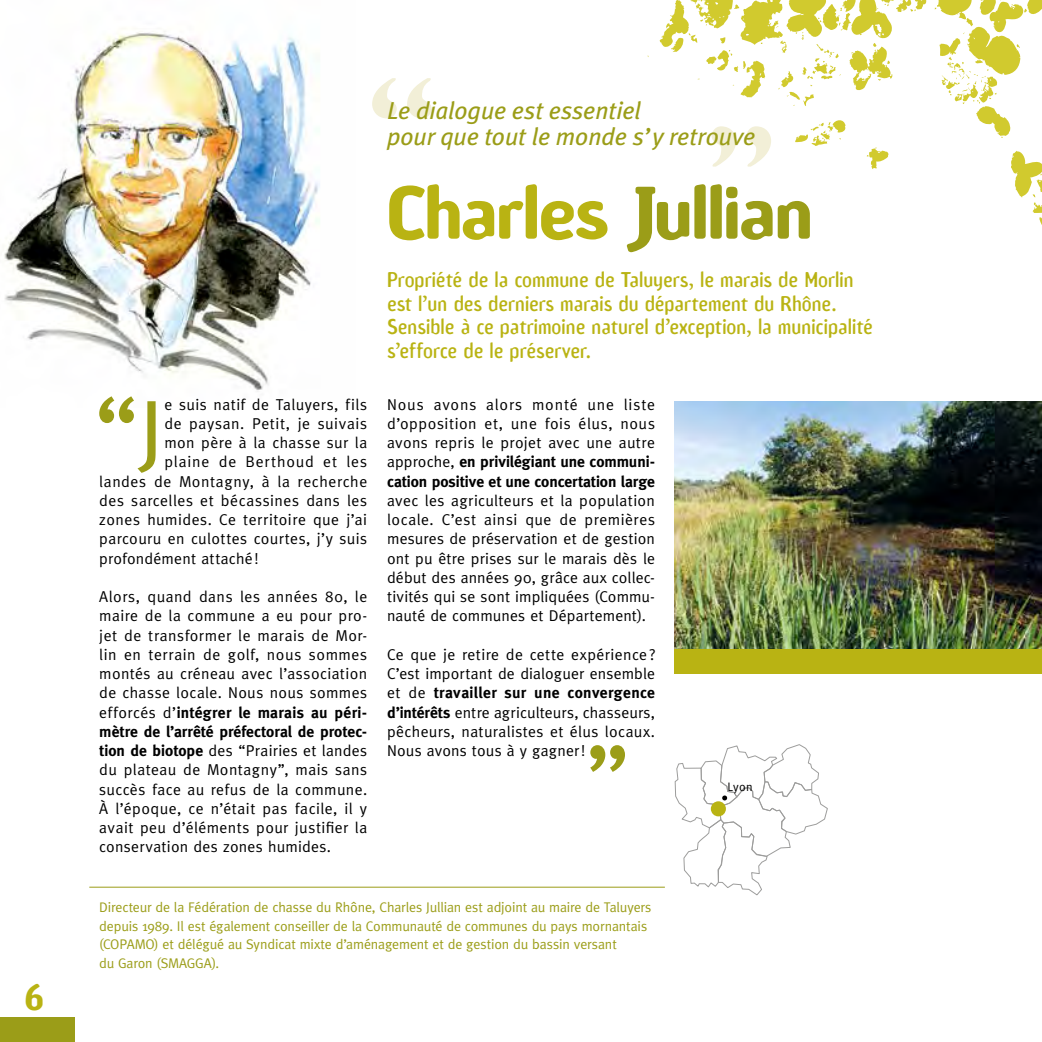
<style>
.page{position:relative;width:1042px;height:1042px;background:#fff}
.page>*{position:absolute;margin:0;border:0;box-sizing:border-box;transform-origin:0 0}
.t1{font:99.92px "Meta";color:#9b9d18}
.t2{font:700 70px "Amoebia";letter-spacing:-.01em;color:#b9b313}
.t3{font:700 35px "Amoebia";color:#b9b313}
.t4{font:italic 24.5px/26.2px "Meta Plus";letter-spacing:-.005em;color:#9b9d18}
.t5{font:20.12px/23.6px "Amoebia Sans";letter-spacing:-.005em;color:#b9b313}
.t6{font:15.75px/19.2px "Meta";letter-spacing:.03em;color:#000;text-align:justify}
.t7{font:15.75px "Meta";letter-spacing:.055em;color:#000}
.t8{font:14px/18.4px "Meta";letter-spacing:-.01em;color:#9b9d18}
.t9{font:12.25px "Meta";color:#000}
.s1{font-size:88.02px}
.s2{font-weight:700}
.s3{color:#9b9d18}
</style>
<div class="page">
<svg style="left:674px;top:744px;width:154px;height:152px"></svg>
<img style="left:4px;top:31px;width:316px;height:361px">
<div style="left:0;top:1017px;width:74px;height:25px;background:#9b9d18"></div>
<svg style="left:647px;top:0;width:395px;height:225px"></svg>
<img style="left:675px;top:401px;width:367px;height:248px">
<div style="left:675px;top:649px;width:367px;height:25px;background:#b9b313"></div>
<svg style="left:372px;top:78px;width:60px;height:40px"></svg>
<svg style="left:711px;top:126px;width:60px;height:41px"></svg>
<hr style="left:89px;top:887px;width:576px;height:1px;background:#9b9d18">
<svg style="left:590px;top:745px;width:35px;height:27px"></svg>
<h3 class="t3" style="left:25px;top:978px;width:20px">6</h3>
<h3 class="t4" style="left:387px;top:97px;width:370px">Le dialogue est essentiel<br>pour que tout le monde s’y retrouve</h3>
<h1 class="t1" style="left:94px;top:375px;width:72px">“<span class="s1">J</span></h1>
<p class="t6" style="left:164px;top:394px;width:204px">e suis natif de Taluyers, fils</p>
<p class="t6" style="left:164px;top:413px;width:204px">de paysan. Petit, je suivais</p>
<p class="t6" style="left:164px;top:433px;width:204px">mon père à la chasse sur la</p>
<p class="t7" style="left:164px;top:453px;width:204px">plaine de Berthoud et les</p>
<p class="t6" style="left:99px;top:471px;width:269px">landes de Montagny, à la recherche</p>
<p class="t6" style="left:99px;top:490px;width:269px">des sarcelles et bécassines dans les</p>
<p class="t6" style="left:99px;top:510px;width:269px">zones humides. Ce territoire que j’ai</p>
<p class="t6" style="left:99px;top:529px;width:269px">parcouru en culottes courtes, j’y suis</p>
<p class="t6" style="left:99px;top:548px;width:161px">profondément attaché !</p>
<p class="t6" style="left:99px;top:587px;width:269px">Alors, quand dans les années 80, le maire de la commune a eu pour pro&shy;jet de transformer le marais de Mor&shy;lin en terrain de golf, nous sommes montés au créneau avec l’association de chasse locale. Nous nous sommes efforcés d’<span class="s2">intégrer le marais au péri&shy;mètre de l’arrêté préfectoral de protec&shy;tion de biotope</span> des “Prairies et landes du plateau de Montagny”, mais sans succès face au refus de la commune.<br>À l’époque, ce n’était pas facile, il y avait peu d’éléments pour justifier la conservation des zones humides.</p>
<h2 class="t2" style="left:387px;top:176px;width:428px">Charles <span class="s3">Jullian</span></h2>
<p class="t5" style="left:387px;top:268px;width:487px">Propriété de la commune de Taluyers, le marais de Morlin est l’un des derniers marais du département du Rhône.<br>Sensible à ce patrimoine naturel d’exception, la municipalité s’efforce de le préserver.</p>
<p class="t6" style="left:387px;top:394px;width:269px">Nous avons alors monté une liste d’opposition et, une fois élus, nous avons repris le projet avec une autre approche, <span class="s2">en privilégiant une communi&shy;cation positive et une concertation large</span></p>
<p class="t6" style="left:387px;top:490px;width:269px">avec les agriculteurs et la population locale. C’est ainsi que de premières mesures de préservation et de gestion ont pu être prises sur le marais dès le début des années 90, grâce aux collec&shy;tivités qui se sont impliquées (Commu&shy;nauté de communes et Département).</p>
<p class="t6" style="left:387px;top:644px;width:269px">Ce que je retire de cette expérience ?<br>C’est important de dialoguer ensemble et de <span class="s2">travailler sur une convergence d’intérêts</span> entre agriculteurs, chasseurs, pêcheurs, naturalistes et élus locaux.<br>Nous avons tous à y gagner !</p>
<p class="t9" style="left:727px;top:779px;width:27px">Lyon</p>
<p class="t8" style="left:99px;top:898px;width:554px">Directeur de la Fédération de chasse du Rhône, Charles Jullian est adjoint au maire de Taluyers depuis 1989. Il est également conseiller de la Communauté de communes du pays mornantais (COPAMO) et délégué au Syndicat mixte d’aménagement et de gestion du bassin versant<br>du Garon (SMAGGA).</p>
</div>
